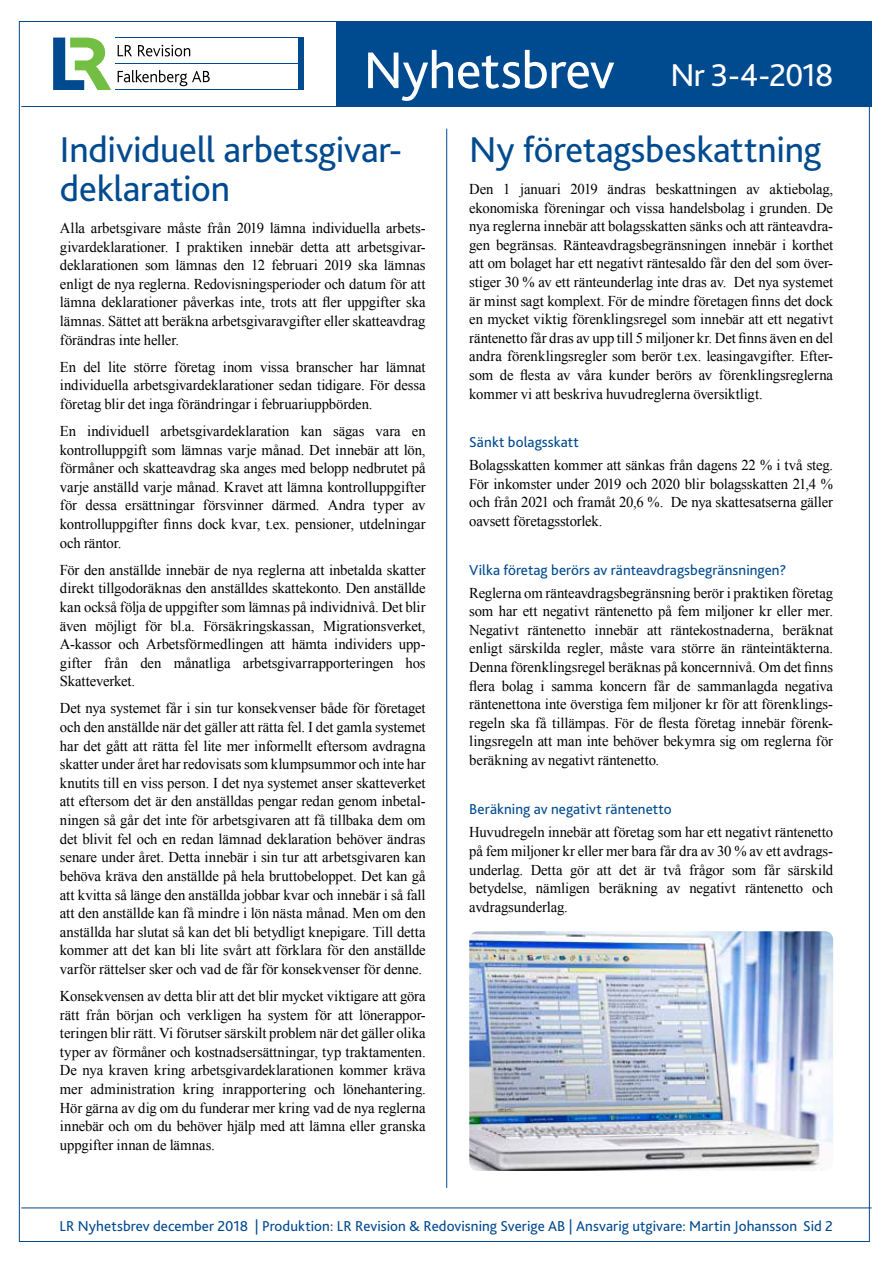
<style>
.page{position:relative;width:893px;height:1263px;background:#fff}
.page>*{position:absolute;margin:0;border:0;box-sizing:border-box;transform-origin:0 0}
.t1{font:54px "Bliss 2";letter-spacing:-.01em;color:#fff}
.t2{font:37.5px/39px "Bliss 2";letter-spacing:-.005em;color:#004a8f}
.t3{font:15px/18.6px "Times New Roman";letter-spacing:-.005em;color:#000;text-align:justify}
.t4{font:15px "Bliss 2";letter-spacing:.005em;color:#004a8f}
.s1{font-size:33px}
</style>
<div class="page">
<hr style="left:21px;top:106px;width:851px;height:1px;background:#004a8f">
<div style="left:336px;top:21px;width:536px;height:85px;background:#004a8f"></div>
<hr style="left:21px;top:1208px;width:851px;height:1px;background:#004a8f">
<hr style="left:446px;top:129px;width:1px;height:1059px;background:#004a8f">
<img style="left:469px;top:931px;width:364px;height:240px">
<svg style="left:118px;top:45px;width:14px;height:11px"></svg>
<svg style="left:138px;top:45px;width:52px;height:11px"></svg>
<svg style="left:118px;top:70px;width:92px;height:16px"></svg>
<div style="left:299px;top:38px;width:5px;height:52px;background:#004a8f"></div>
<svg style="left:53px;top:38px;width:58px;height:52px"></svg>
<hr style="left:115px;top:38px;width:188px;height:1px;background:#004a8f">
<hr style="left:115px;top:89px;width:188px;height:1px;background:#004a8f">
<hr style="left:115px;top:63px;width:188px;height:1px;background:#004a8f">
<h1 class="t1" style="left:364px;top:37px;width:471px">Nyhetsbrev <span class="s1">Nr 3-4-2018</span></h1>
<h2 class="t2" style="left:60px;top:129px;width:344px">Individuell arbetsgivar&shy;deklaration</h2>
<p class="t3" style="left:60px;top:218px;width:367px">Alla arbetsgivare måste från 2019 lämna individuella arbets&shy;givardeklarationer. I praktiken innebär detta att arbetsgivar&shy;deklarationen som lämnas den 12 februari 2019 ska lämnas enligt de nya reglerna. Redovisningsperioder och datum för att lämna deklarationer påverkas inte, trots att fler uppgifter ska lämnas. Sättet att beräkna arbetsgivaravgifter eller skatteavdrag förändras inte heller.</p>
<p class="t3" style="left:60px;top:357px;width:367px">En del lite större företag inom vissa branscher har lämnat individuella arbetsgivardeklarationer sedan tidigare. För dessa företag blir det inga förändringar i februariuppbörden.</p>
<p class="t3" style="left:60px;top:421px;width:367px">En individuell arbetsgivardeklaration kan sägas vara en kontrolluppgift som lämnas varje månad. Det innebär att lön, förmåner och skatteavdrag ska anges med belopp nedbrutet på varje anställd varje månad. Kravet att lämna kontrolluppgifter för dessa ersättningar försvinner därmed. Andra typer av kontrolluppgifter finns dock kvar, t.ex. pensioner, utdelningar och räntor.</p>
<p class="t3" style="left:60px;top:560px;width:367px">För den anställde innebär de nya reglerna att inbetalda skatter direkt tillgodoräknas den anställdes skattekonto. Den anställde kan också följa de uppgifter som lämnas på individnivå. Det blir även möjligt för bl.a. Försäkringskassan, Migrationsverket, A-kassor och Arbetsförmedlingen att hämta individers upp&shy;gifter från den månatliga arbetsgivarrapporteringen hos Skatteverket.</p>
<p class="t3" style="left:60px;top:699px;width:367px">Det nya systemet får i sin tur konsekvenser både för företaget och den anställde när det gäller att rätta fel. I det gamla systemet har det gått att rätta fel lite mer informellt eftersom avdragna skatter under året har redovisats som klumpsummor och inte har knutits till en viss person. I det nya systemet anser skatteverket att eftersom det är den anställdas pengar redan genom inbetal&shy;ningen så går det inte för arbetsgivaren att få tillbaka dem om det blivit fel och en redan lämnad deklaration behöver ändras senare under året. Detta innebär i sin tur att arbetsgivaren kan behöva kräva den anställde på hela bruttobeloppet. Det kan gå att kvitta så länge den anställda jobbar kvar och innebär i så fall att den anställde kan få mindre i lön nästa månad. Men om den anställda har slutat så kan det bli betydligt knepigare. Till detta kommer att det kan bli lite svårt att förklara för den anställde varför rättelser sker och vad de får för konsekvenser för denne.</p>
<p class="t3" style="left:60px;top:986px;width:367px">Konsekvensen av detta blir att det blir mycket viktigare att göra rätt från början och verkligen ha system för att lönerappor&shy;teringen blir rätt. Vi förutser särskilt problem när det gäller olika typer av förmåner och kostnadsersättningar, typ traktamenten.<br>De nya kraven kring arbetsgivardeklarationen kommer kräva mer administration kring inrapportering och lönehantering.<br>Hör gärna av dig om du funderar mer kring vad de nya reglerna innebär och om du behöver hjälp med att lämna eller granska uppgifter innan de lämnas.</p>
<h2 class="t2" style="left:469px;top:129px;width:354px">Ny företagsbeskattning</h2>
<p class="t3" style="left:469px;top:179px;width:365px">Den 1 januari 2019 ändras beskattningen av aktiebolag, ekonomiska föreningar och vissa handelsbolag i grunden. De nya reglerna innebär att bolagsskatten sänks och att ränteavdra&shy;gen begränsas. Ränteavdragsbegränsningen innebär i korthet att om bolaget har ett negativt räntesaldo får den del som över&shy;stiger 30 % av ett ränteunderlag inte dras av. Det nya systemet är minst sagt komplext. För de mindre företagen finns det dock en mycket viktig förenklingsregel som innebär att ett negativt räntenetto får dras av upp till 5 miljoner kr. Det finns även en del andra förenklingsregler som berör t.ex. leasingavgifter. Efter&shy;som de flesta av våra kunder berörs av förenklingsreglerna kommer vi att beskriva huvudreglerna översiktligt.</p>
<p class="t4" style="left:469px;top:433px;width:111px">Sänkt bolagsskatt</p>
<p class="t3" style="left:469px;top:456px;width:365px">Bolagsskatten kommer att sänkas från dagens 22 % i två steg.<br>För inkomster under 2019 och 2020 blir bolagsskatten 21,4 % och från 2021 och framåt 20,6 %. De nya skattesatserna gäller oavsett företagsstorlek.</p>
<p class="t4" style="left:469px;top:560px;width:319px">Vilka företag berörs av ränteavdragsbegränsningen?</p>
<p class="t3" style="left:469px;top:583px;width:365px">Reglerna om ränteavdragsbegränsning berör i praktiken företag som har ett negativt räntenetto på fem miljoner kr eller mer.<br>Negativt räntenetto innebär att räntekostnaderna, beräknat enligt särskilda regler, måste vara större än ränteintäkterna.<br>Denna förenklingsregel beräknas på koncernnivå. Om det finns flera bolag i samma koncern får de sammanlagda negativa räntenettona inte överstiga fem miljoner kr för att förenklings&shy;regeln ska få tillämpas. För de flesta företag innebär förenk&shy;lingsregeln att man inte behöver bekymra sig om reglerna för beräkning av negativt räntenetto.</p>
<p class="t4" style="left:469px;top:800px;width:204px">Beräkning av negativt räntenetto</p>
<p class="t3" style="left:469px;top:823px;width:365px">Huvudregeln innebär att företag som har ett negativt räntenetto på fem miljoner kr eller mer bara får dra av 30 % av ett avdrags&shy;underlag. Detta gör att det är två frågor som får särskild betydelse, nämligen beräkning av negativt räntenetto och avdragsunderlag.</p>
<p class="t4" style="left:60px;top:1217px;width:775px">LR Nyhetsbrev december 2018 | Produktion: LR Revision &amp; Redovisning Sverige AB | Ansvarig utgivare: Martin Johansson Sid 2</p>
</div>
